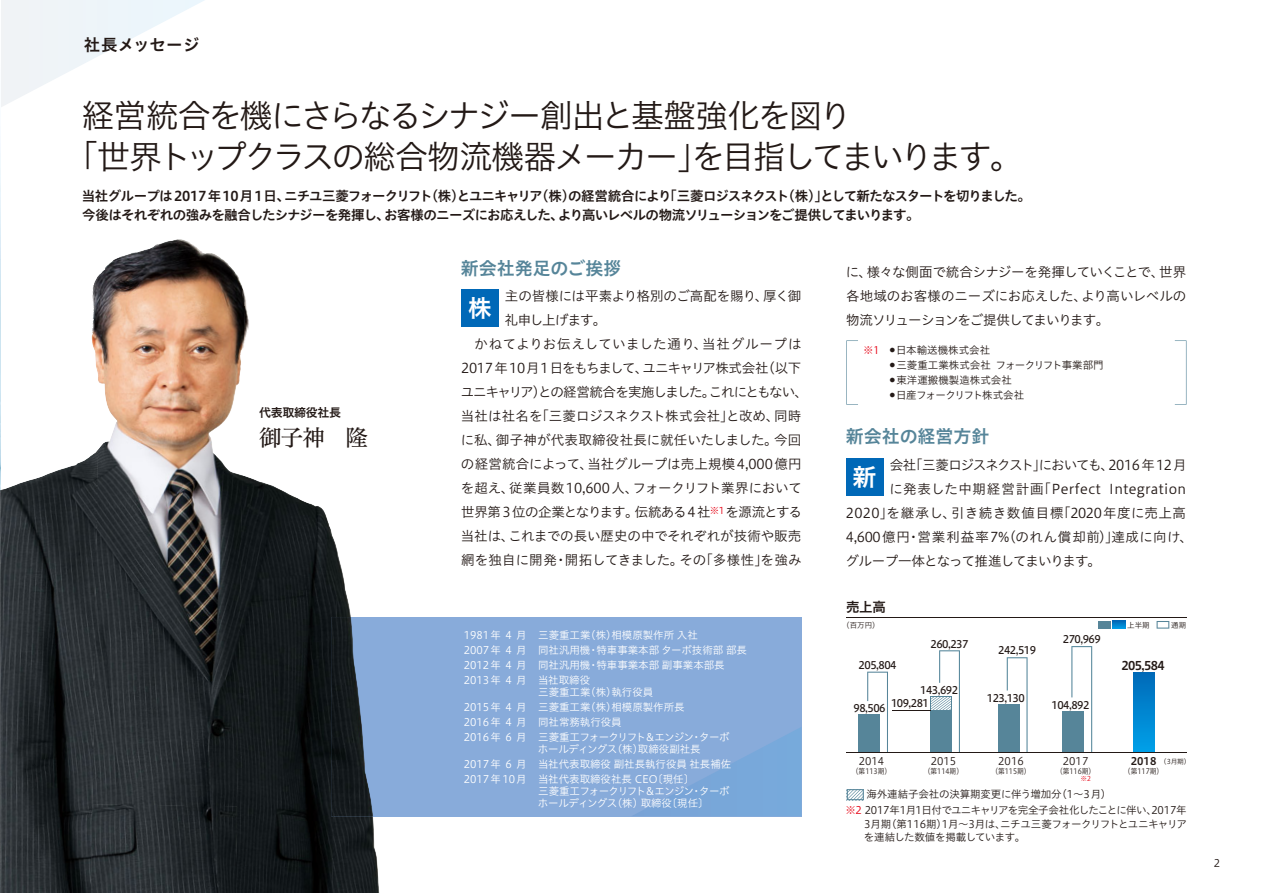
<style>
.page{position:relative;width:1263px;height:893px;background:#fff}
.page>*{position:absolute;margin:0;border:0;box-sizing:border-box;transform-origin:0 0}
.t1{font:33px/40.5px "Hiragino UD Sans Std N W3 90 pv RKSJ H";letter-spacing:-.075em;color:#231916}
.t2{font:24px "Hiragino UD Sans Std N W6 90 pv RKSJ H";color:#fff}
.t3{font:22.5px "Hiragino UD Serif Std N W4 90 pv RKSJ H";color:#231916}
.t4{font:18px "Hiragino UD Sans Std N W6 90 pv RKSJ H";color:#568599}
.t5{font:16.5px "Hiragino UD Sans Std N W6 90 pv RKSJ H";letter-spacing:.02em;color:#231916}
.t6{font:13.5px/24px "Hiragino UD Sans Std N W3 90 pv RKSJ H";letter-spacing:-.01em;color:#231916;text-align:justify}
.t7{font:13.5px/19.5px "Hiragino UD Sans Std N W6 90 pv RKSJ H";letter-spacing:-.07em;color:#231916}
.t8{font:13.5px "Hiragino UD Sans Std N W3 90 pv RKSJ H";letter-spacing:.04em;color:#231916}
.t9{font:13.5px "Hiragino UD Sans Std N W3 90 pv RKSJ H";letter-spacing:-.075em;color:#231916}
.t10{font:13.5px "Hiragino UD Sans Std N W3 90 pv RKSJ H";letter-spacing:-.08em;color:#231916}
.t11{font:13.5px "Hiragino UD Sans Std N W3 90 pv RKSJ H";letter-spacing:.025em;color:#231916}
.t12{font:13.5px "Hiragino UD Sans Std N W3 90 pv RKSJ H";letter-spacing:.055em;color:#231916}
.t13{font:13.5px "Hiragino UD Sans Std N W3 90 pv RKSJ H";letter-spacing:-.09em;color:#231916}
.t14{font:13.5px "Hiragino UD Sans Std N W3 90 pv RKSJ H";letter-spacing:-.04em;color:#231916}
.t15{font:13.5px "Hiragino UD Sans Std N W3 90 pv RKSJ H";letter-spacing:.01em;color:#231916}
.t16{font:13.5px "Hiragino UD Sans Std N W3 90 pv RKSJ H";letter-spacing:.015em;color:#231916}
.t17{font:13.5px "Hiragino UD Sans Std N W3 90 pv RKSJ H";letter-spacing:-.065em;color:#231916}
.t18{font:12px "Hiragino UD Sans Std N W6 90 pv RKSJ H";letter-spacing:-.03em;color:#231916}
.t19{font:10.5px/15px "Hiragino UD Sans Std N W3 90 pv RKSJ H";letter-spacing:-.005em;color:#fff}
.t20{font:10.5px/15px "Hiragino UD Sans Std N W3 90 pv RKSJ H";letter-spacing:-.01em;color:#231916;text-align:justify}
.t21{font:10.5px/13.5px "Hiragino UD Sans Std N W5 90 pv RKSJ H";letter-spacing:-.05em;color:#231916}
.t22{font:10.5px/12px "Hiragino UD Sans Std N W3 90 pv RKSJ H";letter-spacing:-.065em;color:#fff}
.t23{font:10.5px "Hiragino UD Sans Std N W6 90 pv RKSJ H";color:#231916}
.t24{font:7.5px "Hiragino UD Sans Std N W3 90 pv RKSJ H";color:#231916;scale:.9 1}
.t25{font:7.5px "Hiragino UD Sans Std N W3 90 pv RKSJ H";color:#231916}
.t26{font:6.75px "Hiragino UD Sans Std N W3 90 pv RKSJ H";color:#231916}
.s1{font-family:"Koz Go Pr 6 N Regular 90 pv RKSJ H";color:#e60013}
.s2{color:#e60013}
</style>
<div class="page">
<svg style="left:2px;top:0;width:202px;height:106px"></svg>
<div style="left:331px;top:617px;width:470px;height:199px;background:#88abda"></div>
<svg style="left:633px;top:727px;width:168px;height:89px"></svg>
<img style="left:0;top:147px;width:1px;height:343px">
<img style="left:1px;top:0;width:1px;height:107px">
<img style="left:91px;top:239px;width:153px;height:153px">
<img style="left:243px;top:291px;width:6px;height:101px">
<img style="left:98px;top:392px;width:137px;height:412px">
<img style="left:1px;top:450px;width:97px;height:443px">
<img style="left:235px;top:473px;width:97px;height:420px">
<img style="left:91px;top:804px;width:146px;height:89px">
<img style="left:332px;top:808px;width:1px;height:85px">
<img style="left:331px;top:617px;width:1px;height:199px">
<img style="left:0;top:490px;width:1px;height:403px">
<svg style="left:847px;top:789px;width:17px;height:11px"></svg>
<div style="left:1063px;top:712px;width:21px;height:41px;background:#568599"></div>
<svg style="left:1071px;top:646px;width:21px;height:106px"></svg>
<hr style="left:846px;top:617px;width:340px;height:1px;background:#231916">
<svg style="left:1112px;top:621px;width:13px;height:8px"></svg>
<div style="left:1098px;top:621px;width:12px;height:8px;background:#568599"></div>
<svg style="left:1156px;top:621px;width:13px;height:8px"></svg>
<div style="left:1133px;top:672px;width:21px;height:81px;background:linear-gradient(to bottom,#006ab7,#00a1e9)"></div>
<div style="left:461px;top:289px;width:37px;height:38px;background:#0068b7"></div>
<div style="left:846px;top:458px;width:37px;height:38px;background:#0068b7"></div>
<div style="left:998px;top:705px;width:21px;height:48px;background:#568599"></div>
<svg style="left:867px;top:672px;width:21px;height:80px"></svg>
<div style="left:858px;top:714px;width:22px;height:39px;background:#568599"></div>
<svg style="left:1007px;top:657px;width:20px;height:95px"></svg>
<div style="left:930px;top:696px;width:22px;height:57px;background:#568599"></div>
<svg style="left:931px;top:650px;width:29px;height:102px"></svg>
<hr style="left:892px;top:710px;width:38px;height:1px;background:#231916">
<hr style="left:846px;top:752px;width:340px;height:1px;background:#231916">
<svg style="left:846px;top:340px;width:12px;height:65px"></svg>
<svg style="left:1175px;top:340px;width:11px;height:65px"></svg>
<h3 class="t5" style="left:84px;top:39px;width:117px">社長メッセージ</h3>
<h1 class="t1" style="left:65px;top:100px;width:959px;text-indent:16px">経営統合を機にさらなるシナジー創出と基盤強化を図り<br>「世界トップクラスの総合物流機器メーカー」を目指してまいります。</h1>
<p class="t7" style="left:82px;top:188px;width:950px">当社グループは 2017 年 10 月1日、ニチユ三菱フォークリフト（株）とユニキャリア（株）の経営統合により「三菱ロジスネクスト（株）」として新たなスタートを切りました。今後はそれぞれの強みを融合したシナジーを発揮し、お客様のニーズにお応えした、より高いレベルの物流ソリューションをご提供してまいります。</p>
<p class="t18" style="left:259px;top:408px;width:83px">代表取締役社長</p>
<h3 class="t3" style="left:259px;top:429px;width:110px">御子神　隆</h3>
<h3 class="t4" style="left:461px;top:261px;width:162px">新会社発足のご挨拶</h3>
<p class="t6" style="left:505px;top:286px;width:298px">主の皆様には平素より格別のご高配を賜り、厚く御</p>
<p class="t9" style="left:505px;top:315px;width:103px">礼申し上げます。</p>
<p class="t8" style="left:461px;top:339px;width:342px">　かねてよりお伝えしていました通り、当社グループは</p>
<p class="t10" style="left:461px;top:363px;width:342px">2017 年 10月１日をもちまして、ユニキャリア株式会社（以下</p>
<p class="t13" style="left:461px;top:387px;width:349px">ユニキャリア）との経営統合を実施しました。これにともない、</p>
<p class="t6" style="left:461px;top:406px;width:342px">当社は社名を「三菱ロジスネクスト株式会社」と改め、同時</p>
<p class="t16" style="left:461px;top:435px;width:342px">に私、御子神が代表取締役社長に就任いたしました。今回</p>
<p class="t6" style="left:461px;top:454px;width:342px">の経営統合によって、当社グループは売上規模4,000億円</p>
<p class="t6" style="left:461px;top:478px;width:343px">を超え、従業員数10,600人、フォークリフト業界において</p>
<p class="t14" style="left:461px;top:507px;width:342px">世界第3位の企業となります。伝統ある4社<sup>※1</sup> を源流とする</p>
<p class="t6" style="left:461px;top:526px;width:342px">当社は、これまでの長い歴史の中でそれぞれが技術や販売</p>
<p class="t15" style="left:461px;top:555px;width:342px">網を独自に開発・開拓してきました。その「多様性」を強み</p>
<h2 class="t2" style="left:468px;top:299px;width:25px">株</h2>
<p class="t19" style="left:464px;top:629px;width:64px;text-align:justify">1981年 4 月2007年 4 月2012年 4 月2013年 4 月</p>
<p class="t19" style="left:464px;top:701px;width:64px;text-align:justify">2015年 4 月2016年 4 月2016年 6 月</p>
<p class="t19" style="left:464px;top:758px;width:64px">2017年 6 月<br>2017年10月</p>
<p class="t19" style="left:538px;top:629px;width:210px">三菱重工業（株）相模原製作所 入社<br>同社汎用機・特車事業本部 ターボ技術部 部長同社汎用機・特車事業本部 副事業本部長<br>当社取締役</p>
<p class="t19" style="left:538px;top:686px;width:193px">三菱重工業（株）執行役員<br>三菱重工業（株）相模原製作所長<br>同社常務執行役員<br>三菱重工フォークリフト＆エンジン・ターボ</p>
<p class="t19" style="left:538px;top:743px;width:195px">ホールディングス（株）取締役副社長<br>当社代表取締役 副社長執行役員 社長補佐当社代表取締役社長 CEO〔現任〕</p>
<p class="t22" style="left:538px;top:786px;width:193px">三菱重工フォークリフト＆エンジン・ターボホールディングス（株）取締役〔現任〕</p>
<p class="t6" style="left:846px;top:262px;width:342px">に、様々な側面で統合シナジーを発揮していくことで、世界各地域のお客様のニーズにお応えした、より高いレベルの物流ソリューションをご提供してまいります。</p>
<p class="t20" style="left:863px;top:344px;width:242px;text-align:left"><span class="s1">※1</span> <sup>●</sup> 日本輸送機株式会社<br>　　 <sup>●</sup> 三菱重工業株式会社　フォークリフト事業部門　　 <sup>●</sup> 東洋運搬機製造株式会社<br>　　 <sup>●</sup> 日産フォークリフト株式会社</p>
<h3 class="t4" style="left:846px;top:429px;width:145px">新会社の経営方針</h3>
<p class="t9" style="left:890px;top:460px;width:298px">会社「三菱ロジスネクスト」においても、2016 年 12月</p>
<p class="t11" style="left:889px;top:484px;width:298px">に発表した中期経営計画「Perfect Integration</p>
<p class="t8" style="left:846px;top:508px;width:342px">2020」を継承し、引き続き数値目標「2020年度に売上高</p>
<p class="t12" style="left:846px;top:532px;width:348px">4,600億円・営業利益率7%（のれん償却前）」達成に向け、</p>
<p class="t17" style="left:845px;top:556px;width:257px">グループ一体となって推進してまいります。</p>
<h2 class="t2" style="left:853px;top:468px;width:25px">新</h2>
<p class="t7" style="left:846px;top:599px;width:41px">売上高</p>
<p class="t25" style="left:842px;top:622px;width:39px">（百万円）</p>
<p class="t25" style="left:1127px;top:622px;width:24px">上半期</p>
<p class="t25" style="left:1171px;top:622px;width:16px">通期</p>
<p class="t21" style="left:930px;top:638px;width:39px">260,237</p>
<p class="t21" style="left:891px;top:684px;width:69px;text-indent:29px">143,692<br>109,281</p>
<p class="t21" style="left:987px;top:693px;width:39px">123,130</p>
<p class="t21" style="left:998px;top:645px;width:39px">242,519</p>
<p class="t21" style="left:859px;top:659px;width:39px">205,804</p>
<p class="t21" style="left:853px;top:702px;width:34px">98,506</p>
<p class="t21" style="left:1063px;top:634px;width:39px">270,969</p>
<p class="t21" style="left:1051px;top:699px;width:39px">104,892</p>
<p class="t18" style="left:1121px;top:661px;width:45px">205,584</p>
<p class="t20" style="left:859px;top:755px;width:27px">2014</p>
<p class="t24" style="left:852px;top:768px;width:45px">（第113期）</p>
<p class="t20" style="left:931px;top:755px;width:27px">2015</p>
<p class="t24" style="left:924px;top:768px;width:45px">（第114期）</p>
<p class="t20" style="left:998px;top:755px;width:27px">2016</p>
<p class="t24" style="left:991px;top:768px;width:45px">（第115期）</p>
<p class="t20" style="left:1063px;top:755px;width:27px">2017</p>
<p class="t26" style="left:1160px;top:758px;width:32px">（3月期）</p>
<p class="t24" style="left:1056px;top:768px;width:45px">（第116期）</p>
<p class="t23" style="left:1131px;top:757px;width:27px">2018</p>
<p class="t24" style="left:1124px;top:768px;width:45px">（第117期）</p>
<p class="t20" style="left:866px;top:788px;width:246px">海外連結子会社の決算期変更に伴う増加分（1～3月）</p>
<p class="t20" style="left:864px;top:805px;width:324px;line-height:13.5px;text-indent:-19px"><span class="s2">※2</span> 2017年1月1日付でユニキャリアを完全子会社化したことに伴い、2017年3月期（第116期）1月～3月は、ニチユ三菱フォークリフトとユニキャリアを連結した数値を掲載しています。</p>
<p class="t20" style="left:1214px;top:857px;width:8px">2</p>
</div>
